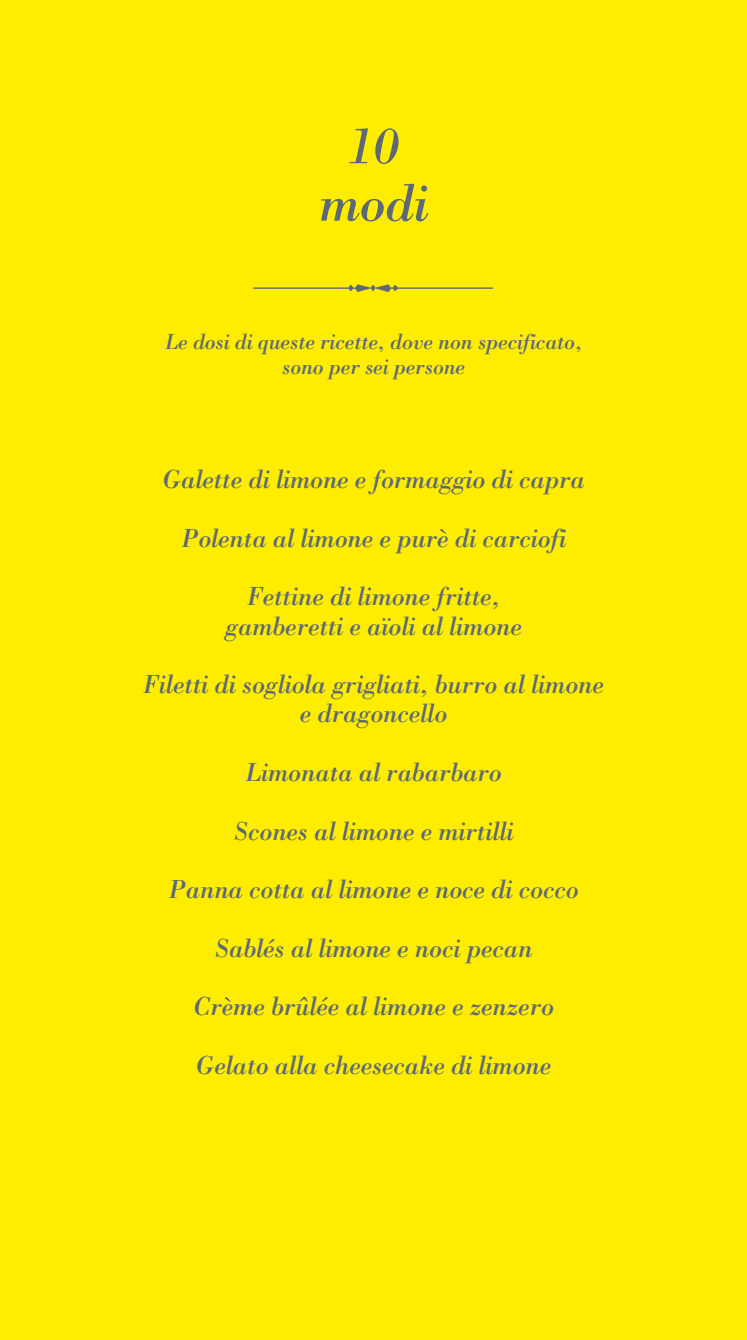
<style>
.page{position:relative;width:747px;height:1340px;background:#fff}
.page>*{position:absolute;margin:0;border:0;box-sizing:border-box;transform-origin:0 0}
.t1{font:italic 54px/57.4px "Bodoni";letter-spacing:-.01em;color:#5d6975;text-align:center}
.t2{font:italic 27px/58.5px "Bodoni";letter-spacing:-.01em;color:#5d6975;text-align:center}
.t3{font:italic 22.5px/24.8px "Bodoni";letter-spacing:-.01em;color:#5d6975;text-align:center}
</style>
<div class="page">
<div style="left:0;top:0;width:746px;height:1339px;background:#ffed00"></div>
<img style="left:253px;top:284px;width:239px;height:7px">
<h1 class="t1" style="left:319px;top:122px;width:110px">10 modi</h1>
<p class="t3" style="left:165px;top:331px;width:418px">Le dosi di queste ricette, dove non specificato, sono per sei persone</p>
<p class="t2" style="left:162px;top:453px;width:424px">Galette di limone e formaggio di capra<br>Polenta al limone e purè di carciofi<br>Fettine di limone fritte,</p>
<p class="t2" style="left:143px;top:599px;width:462px">gamberetti e aïoli al limone<br>Filetti di sogliola grigliati, burro al limone</p>
<p class="t2" style="left:168px;top:687px;width:411px">e dragoncello<br>Limonata al rabarbaro<br>Scones al limone e mirtilli<br>Panna cotta al limone e noce di cocco<br>Sablés al limone e noci pecan<br>Crème brûlée al limone e zenzero<br>Gelato alla cheesecake di limone</p>
</div>
